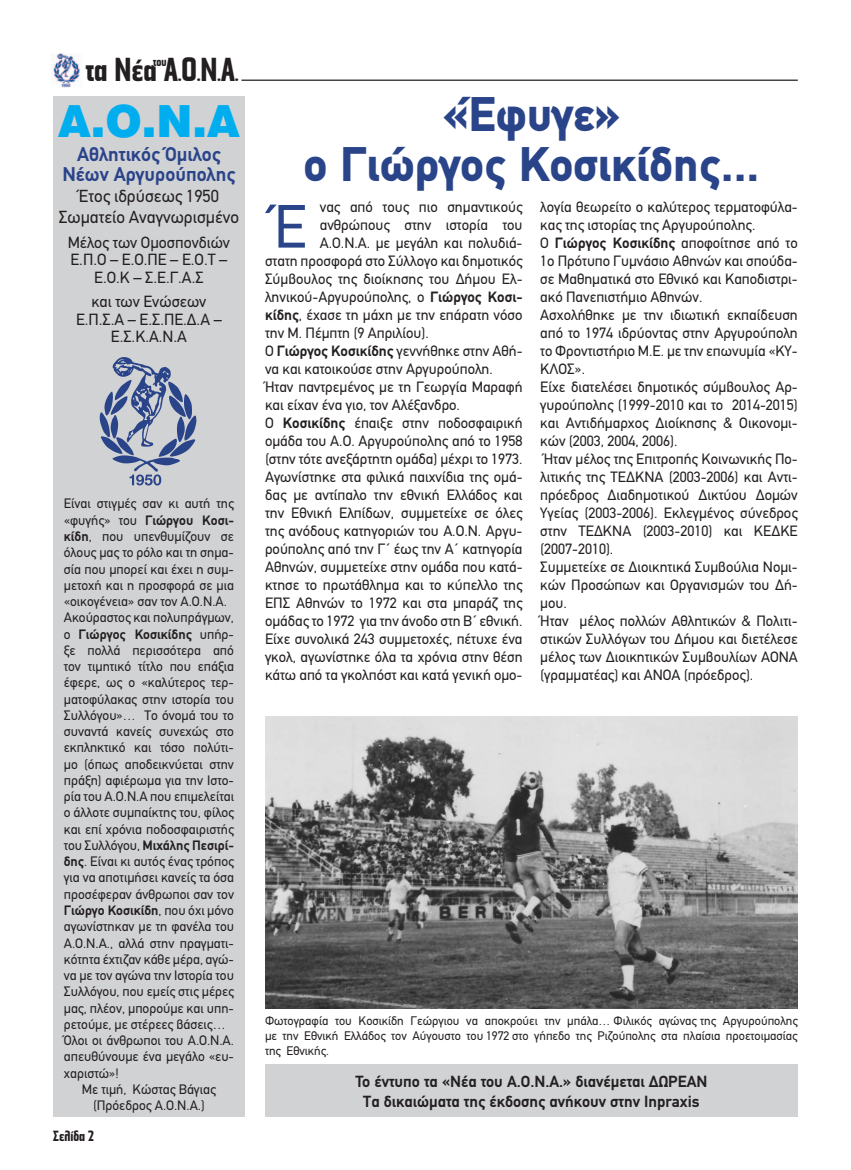
<style>
.page{position:relative;width:851px;height:1170px;background:#fff}
.page>*{position:absolute;margin:0;border:0;box-sizing:border-box;transform-origin:0 0}
.t1{font:61.12px "PF Din Text";color:#2a448a}
.t2{font:900 48.75px/50px "PF Din Text";color:#2a448a;text-align:center}
.t3{font:900 43.75px "UB Helvetica";color:#00aeef}
.t4{font:700 33.75px "PF Stiele Futura";color:#231f20;scale:1.05 1}
.t5{font:700 20px/20px "PF Din Text";color:#2a448a;text-align:center}
.t6{font:17.5px/21px "PF Din Text";color:#231f20;text-align:center}
.t7{font:16.25px/17.5px "PF Din Text";color:#231f20;text-align:center}
.t8{font:700 16.25px/19.5px "PF Din Text";color:#231f20;text-align:center}
.t9{font:15px/18px "PF Din Text";color:#231f20}
.t10{font:700 15px "PF Stiele Futura";color:#231f20;scale:1.05 1}
.t11{font:13.75px/16.2px "PF Din Text";color:#231f20}
.t12{font:700 13.12px "PF Stiele Futura";color:#231f20;scale:1.05 1}
.t13{font:12.5px/15px "PF Din Text";color:#231f20;text-align:justify}
.s1{font-size:18.75px}
.s2{font-weight:700}
</style>
<div class="page">
<hr style="left:241px;top:80px;width:556px;height:1px;background:#231f20">
<img style="left:51px;top:53px;width:29px;height:34px">
<div style="left:53px;top:96px;width:191px;height:1020px;background:#d1d2d4"></div>
<img style="left:99px;top:357px;width:98px;height:129px">
<div style="left:265px;top:1064px;width:532px;height:52px;background:#d1d2d4"></div>
<img style="left:265px;top:716px;width:532px;height:292px">
<h3 class="t4" style="left:86px;top:50px;width:147px">τα Nέα Α<span class="s1">.</span>Ο<span class="s1">.</span>Ν<span class="s1">.</span>Α<span class="s1">.</span></h3>
<p class="t12" style="left:153px;top:54px;width:14px">του</p>
<h3 class="t3" style="left:58px;top:94px;width:183px">Α.Ο.Ν.Α</h3>
<h3 class="t5" style="left:62px;top:144px;width:174px">Αθλητικός Όμιλος<br>Νέων Αργυρούπολης</h3>
<p class="t6" style="left:59px;top:186px;width:182px">Έτος ιδρύσεως 1950<br>Σωματείο Αναγνωρισμένο</p>
<p class="t7" style="left:68px;top:233px;width:164px">Μέλος των Ομοσπονδιών<br>Ε.Π.Ο – Ε.Ο.ΠΕ – Ε.Ο.Τ –<br>Ε.Ο.Κ – Σ.Ε.Γ.Α.Σ</p>
<p class="t7" style="left:76px;top:293px;width:147px">και των Ενώσεων<br>Ε.Π.Σ.Α – Ε.Σ.ΠΕ.Δ.Α –<br>Ε.Σ.Κ.Α.Ν.Α</p>
<p class="t11" style="left:64px;top:495px;width:172px">Είναι στιγμές σαν κι αυτή της «φυγής» του <span class="s2">Γιώργου Κοσι&shy;κίδη</span>, που υπενθυμίζουν σε όλους μας το ρόλο και τη σημα&shy;σία που μπορεί και έχει η συμ&shy;μετοχή και η προσφορά σε μια «οικογένεια» σαν τον Α.Ο.Ν.Α.<br>Ακούραστος και πολυπράγμων, ο <span class="s2">Γιώργος Κοσικίδης</span> υπήρ&shy;ξε πολλά περισσότερα από τον τιμητικό τίτλο που επάξια έφερε, ως ο «καλύτερος τερ&shy;ματοφύλακας στην ιστορία του<br>Συλλόγου»… Το όνομά του το συναντά κανείς συνεχώς στο εκπληκτικό και τόσο πολύτι&shy;μο (όπως αποδεικνύεται στην πράξη) αφιέρωμα για την Ιστο&shy;ρία του Α.Ο.Ν.Α που επιμελείται ο άλλοτε συμπαίκτης του, φίλος και επί χρόνια ποδοσφαιριστής του Συλλόγου, <span class="s2">Μιχάλης Πεσιρί&shy;δης</span>. Είναι κι αυτός ένας τρόπος για να αποτιμήσει κανείς τα όσα προσέφεραν άνθρωποι σαν τον<br><span class="s2">Γιώργο Κοσικίδη</span>, που όχι μόνο αγωνίστηκαν με τη φανέλα του<br>Α.Ο.Ν.Α., αλλά στην πραγματι&shy;κότητα έχτιζαν κάθε μέρα, αγώ&shy;να με τον αγώνα την Ιστορία του<br>Συλλόγου, που εμείς στις μέρες μας, πλέον, μπορούμε και υπη&shy;ρετούμε, με στέρεες βάσεις…<br>Όλοι οι άνθρωποι του Α.Ο.Ν.Α. απευθύνουμε ένα μεγάλο «ευ&shy;χαριστώ»!</p>
<p class="t11" style="left:82px;top:1080px;width:135px;text-align:center">Με τιμή, Κώστας Βάγιας (Πρόεδρος Α.Ο.Ν.Α.)</p>
<p class="t10" style="left:53px;top:1127px;width:40px">Σελίδα 2</p>
<h2 class="t2" style="left:303px;top:88px;width:457px">«Έφυγε»<br>ο Γιώργος Κοσικίδης...</h2>
<h1 class="t1" style="left:274px;top:191px;width:34px">Έ</h1>
<p class="t9" style="left:320px;top:197px;width:204px">νας από τους πιο σημαντικούς</p>
<p class="t9" style="left:320px;top:215px;width:204px">ανθρώπους στην ιστορία του</p>
<p class="t9" style="left:320px;top:233px;width:204px">Α.Ο.Ν.Α. με μεγάλη και πολυδιά-</p>
<p class="t9" style="left:265px;top:251px;width:259px">στατη προσφορά στο Σύλλογο και δημοτικός</p>
<p class="t9" style="left:265px;top:269px;width:259px">Σύμβουλος της διοίκησης του Δήμου Ελ-</p>
<p class="t9" style="left:265px;top:287px;width:259px">ληνικού-Αργυρούπολης, ο <span class="s2">Γιώργος Κοσι-</span></p>
<p class="t9" style="left:265px;top:305px;width:259px"><span class="s2">κίδης</span>, έχασε τη μάχη με την επάρατη νόσο</p>
<p class="t9" style="left:265px;top:323px;width:165px">την Μ. Πέμπτη (9 Απριλίου).</p>
<p class="t9" style="left:265px;top:341px;width:259px">Ο <span class="s2">Γιώργος Κοσικίδης</span> γεννήθηκε στην Αθή-</p>
<p class="t9" style="left:265px;top:359px;width:229px">να και κατοικούσε στην Αργυρούπολη.</p>
<p class="t9" style="left:265px;top:377px;width:259px">Ήταν παντρεμένος με τη Γεωργία Μαραφή</p>
<p class="t9" style="left:265px;top:395px;width:196px">και είχαν ένα γιο, τον Αλέξανδρο.</p>
<p class="t9" style="left:265px;top:413px;width:259px">Ο <span class="s2">Κοσικίδης</span> έπαιξε στην ποδοσφαιρική</p>
<p class="t9" style="left:265px;top:431px;width:259px">ομάδα του Α.Ο. Αργυρούπολης από το 1958</p>
<p class="t9" style="left:265px;top:449px;width:259px">(στην τότε ανεξάρτητη ομάδα) μέχρι το 1973.</p>
<p class="t9" style="left:265px;top:467px;width:259px">Αγωνίστηκε στα φιλικά παιχνίδια της ομά-</p>
<p class="t9" style="left:265px;top:485px;width:259px">δας με αντίπαλο την εθνική Ελλάδος και</p>
<p class="t9" style="left:265px;top:503px;width:259px">την Εθνική Ελπίδων, συμμετείχε σε όλες</p>
<p class="t9" style="left:265px;top:521px;width:259px">της ανόδους κατηγοριών του Α.Ο.Ν. Αργυ-</p>
<p class="t9" style="left:265px;top:539px;width:259px">ρούπολης από την Γ΄ έως την Α΄ κατηγορία</p>
<p class="t9" style="left:265px;top:557px;width:259px">Αθηνών, συμμετείχε στην ομάδα που κατά-</p>
<p class="t9" style="left:265px;top:575px;width:259px">κτησε το πρωτάθλημα και το κύπελλο της</p>
<p class="t9" style="left:265px;top:593px;width:259px">ΕΠΣ Αθηνών το 1972 και στα μπαράζ της</p>
<p class="t9" style="left:265px;top:611px;width:259px">ομάδας το 1972 για την άνοδο στη Β΄ εθνική.</p>
<p class="t9" style="left:265px;top:629px;width:259px">Είχε συνολικά 243 συμμετοχές, πέτυχε ένα</p>
<p class="t9" style="left:265px;top:647px;width:259px">γκολ, αγωνίστηκε όλα τα χρόνια στην θέση</p>
<p class="t9" style="left:265px;top:665px;width:259px">κάτω από τα γκολπόστ και κατά γενική ομο-</p>
<p class="t9" style="left:540px;top:197px;width:259px">λογία θεωρείτο ο καλύτερος τερματοφύλα&shy;κας της ιστορίας της Αργυρούπολης.<br>Ο <span class="s2">Γιώργος Κοσικίδης</span> αποφοίτησε από το 1ο Πρότυπο Γυμνάσιο Αθηνών και σπούδα&shy;σε Μαθηματικά στο Εθνικό και Καποδιστρι&shy;ακό Πανεπιστήμιο Αθηνών.<br>Ασχολήθηκε με την ιδιωτική εκπαίδευση από το 1974 ιδρύοντας στην Αργυρούπολη το Φροντιστήριο Μ.Ε. με την επωνυμία «ΚΥ-ΚΛΟΣ».<br>Είχε διατελέσει δημοτικός σύμβουλος Αρ&shy;γυρούπολης (1999-2010 και το 2014-2015) και Αντιδήμαρχος Διοίκησης &amp; Οικονομι&shy;κών (2003, 2004, 2006).<br>Ήταν μέλος της Επιτροπής Κοινωνικής Πο&shy;λιτικής της ΤΕΔΚΝΑ (2003-2006) και Αντι&shy;πρόεδρος Διαδημοτικού Δικτύου Δομών Υγείας (2003-2006). Εκλεγμένος σύνεδρος στην ΤΕΔΚΝΑ (2003-2010) και ΚΕΔΚΕ (2007-2010).<br>Συμμετείχε σε Διοικητικά Συμβούλια Νομι&shy;κών Προσώπων και Οργανισμών του Δή&shy;μου.<br>Ήταν μέλος πολλών Αθλητικών &amp; Πολιτι&shy;στικών Συλλόγων του Δήμου και διετέλεσε μέλος των Διοικητικών Συμβουλίων ΑΟΝΑ (γραμματέας) και ΑΝΟΑ (πρόεδρος).</p>
<p class="t13" style="left:265px;top:1013px;width:534px">Φωτογραφία του Κοσικίδη Γεώργιου να αποκρούει την μπάλα… Φιλικός αγώνας της Αργυρούπολης με την Εθνική Ελλάδος τον Αύγουστο του 1972 στο γήπεδο της Ριζούπολης στα πλαίσια προετοιμασίας της Εθνικής.</p>
<p class="t8" style="left:355px;top:1071px;width:353px">Το έντυπο τα «Nέα του Α.Ο.Ν.Α.» διανέμεται ΔΩΡΕΑΝ<br>Tα δικαιώματα της έκδοσης ανήκουν στην Inpraxis</p>
</div>
